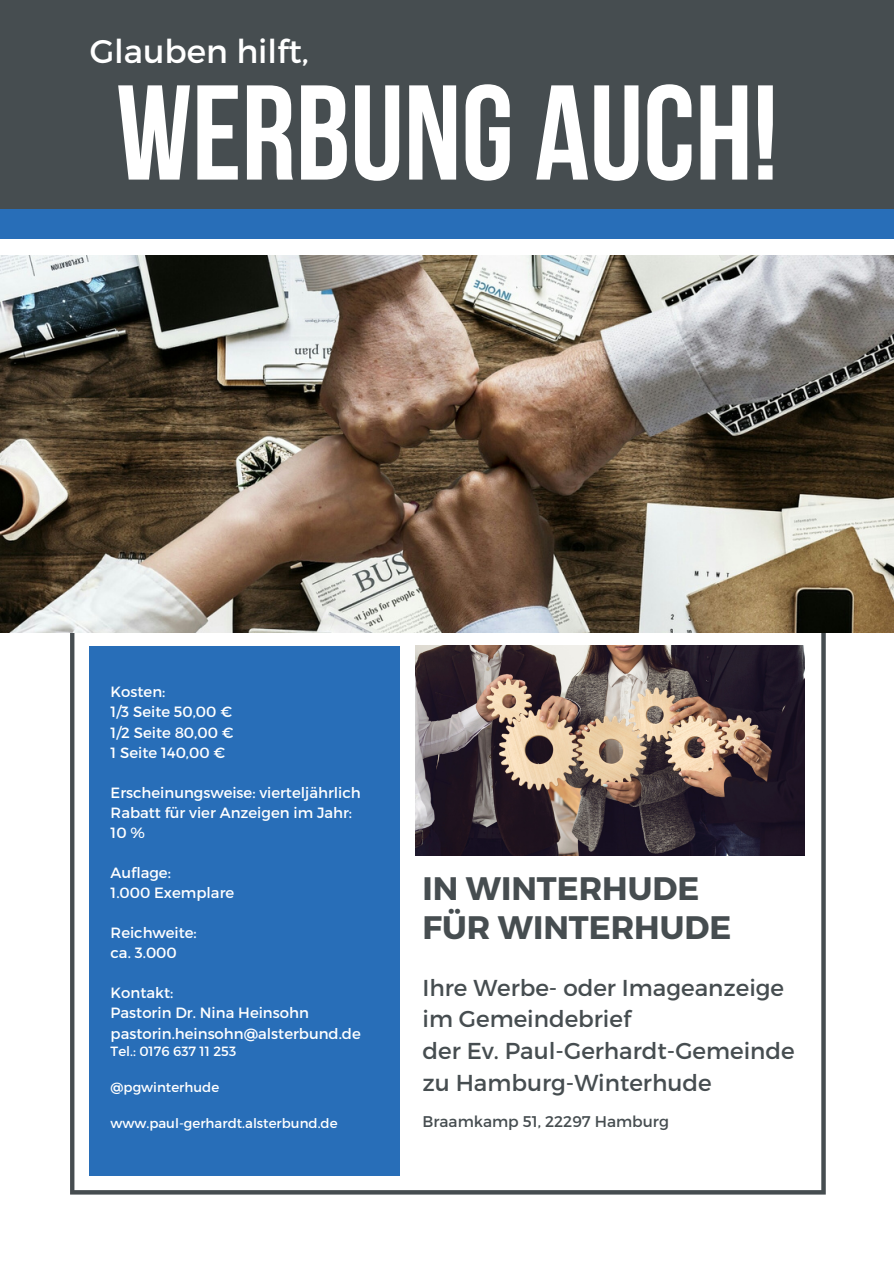
<style>
.page{position:relative;width:894px;height:1264px;background:#fff}
.page>*{position:absolute;margin:0;border:0;box-sizing:border-box;transform-origin:0 0}
.t1{font:134.55px "Bebas Neue Cyrillic";color:#fff}
.t2{font:32.7px "Montserrat";color:#fff}
.t3{font:700 32.55px "Montserrat";color:#464d50}
.t4{font:22.95px/31.7px "Montserrat";color:#464d50}
.t5{font:15.45px "Montserrat";color:#464d50}
.t6{font:14.85px "Montserrat";color:#fff}
.t7{font:13.35px "Montserrat";color:#fff}
</style>
<div class="page">
<svg style="left:70px;top:632px;width:755px;height:562px"></svg>
<img style="left:415px;top:645px;width:389px;height:210px">
<img style="left:0;top:255px;width:893px;height:377px">
<div style="left:0;top:0;width:893px;height:239px;background:#464d50"></div>
<div style="left:0;top:209px;width:893px;height:30px;background:#286eb8"></div>
<div style="left:89px;top:645px;width:311px;height:530px;background:#286eb8"></div>
<p class="t2" style="left:90px;top:30px;width:220px">Glauben hilft,</p>
<p class="t1" style="left:116px;top:79px;width:663px">WERBUNG AUCH!</p>
<p class="t6" style="left:111px;top:682px;width:56px">Kosten:</p>
<p class="t6" style="left:111px;top:702px;width:123px">1/3 Seite 50,00 €</p>
<p class="t6" style="left:111px;top:722px;width:124px">1/2 Seite 80,00 €</p>
<p class="t6" style="left:111px;top:742px;width:116px">1 Seite 140,00 €</p>
<p class="t6" style="left:111px;top:782px;width:252px">Erscheinungsweise: vierteljährlich</p>
<p class="t6" style="left:111px;top:802px;width:243px">Rabatt für vier Anzeigen im Jahr:</p>
<p class="t6" style="left:111px;top:823px;width:36px">10 %</p>
<p class="t6" style="left:111px;top:863px;width:62px">Auflage:</p>
<p class="t6" style="left:111px;top:883px;width:125px">1.000 Exemplare</p>
<p class="t6" style="left:111px;top:923px;width:88px">Reichweite:</p>
<p class="t6" style="left:111px;top:943px;width:68px">ca. 3.000</p>
<p class="t6" style="left:111px;top:983px;width:64px">Kontakt:</p>
<p class="t6" style="left:111px;top:1003px;width:200px">Pastorin Dr. Nina Heinsohn</p>
<p class="t6" style="left:111px;top:1023px;width:252px">pastorin.heinsohn@alsterbund.de</p>
<p class="t7" style="left:111px;top:1042px;width:127px">Tel.: 0176 637 11 253</p>
<p class="t7" style="left:111px;top:1078px;width:110px">@pgwinterhude</p>
<p class="t7" style="left:111px;top:1114px;width:228px">www.paul-gerhardt.alsterbund.de</p>
<p class="t3" style="left:422px;top:867px;width:278px">IN WINTERHUDE</p>
<p class="t3" style="left:422px;top:905px;width:310px">FÜR WINTERHUDE</p>
<p class="t4" style="left:422px;top:970px;width:363px">Ihre Werbe- oder Imageanzeige</p>
<p class="t4" style="left:422px;top:1002px;width:210px">im Gemeindebrief</p>
<p class="t4" style="left:422px;top:1033px;width:373px">der Ev. Paul-Gerhardt-Gemeinde zu Hamburg-Winterhude</p>
<p class="t5" style="left:422px;top:1111px;width:248px">Braamkamp 51, 22297 Hamburg</p>
</div>
